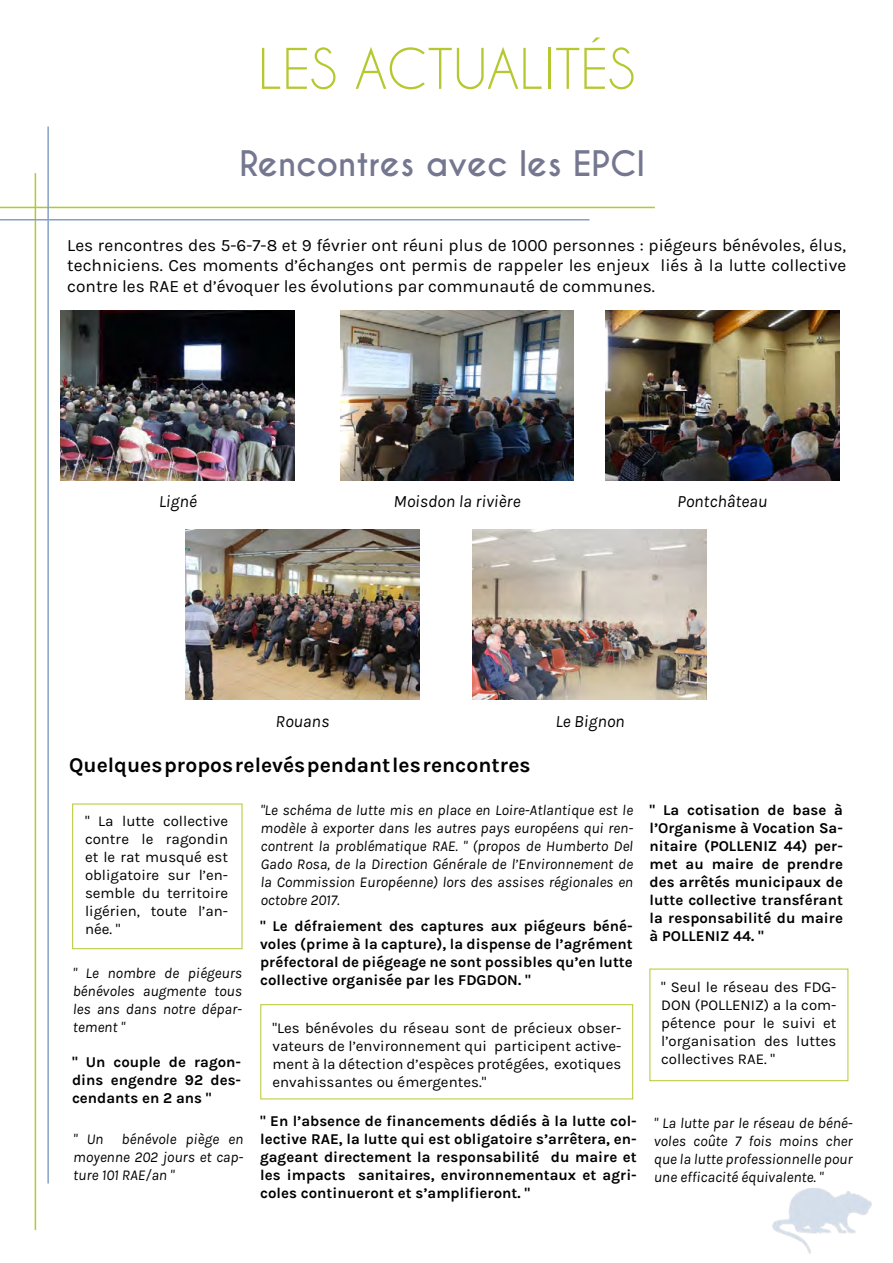
<style>
.page{position:relative;width:893px;height:1263px;background:#fff}
.page>*{position:absolute;margin:0;border:0;box-sizing:border-box;transform-origin:0 0}
.t1{font:52.5px "Caviar Dreams";color:#b6c82f}
.t2{font:700 33px "Caviar Dreams";color:#74778f}
.t3{font:700 21px "Karla";color:#000}
.t4{font:17.25px/20.7px "Karla";color:#000;text-align:justify}
.t5{font:italic 17.25px "Karla";color:#000}
.t6{font:700 15px/18px "Karla";color:#000;text-align:justify}
.t7{font:italic 15px/18px "Karla";color:#000;text-align:justify}
.t8{font:15px/18px "Karla";color:#000;text-align:justify}
</style>
<div class="page">
<div style="left:260px;top:1004px;width:373px;height:95px;border:1px solid #b6c82f"></div>
<div style="left:72px;top:804px;width:170px;height:145px;border:1px solid #b6c82f"></div>
<hr style="left:0;top:207px;width:655px;height:1px;background:#b6c82f">
<hr style="left:47px;top:126px;width:2px;height:1057px;background:#85a1c4">
<hr style="left:35px;top:173px;width:1px;height:1057px;background:#b6c82f">
<hr style="left:0;top:219px;width:589px;height:1px;background:#85a1c4">
<img style="left:772px;top:1188px;width:100px;height:66px">
<img style="left:60px;top:310px;width:234px;height:170px">
<img style="left:340px;top:310px;width:234px;height:170px">
<img style="left:605px;top:310px;width:234px;height:170px">
<img style="left:186px;top:529px;width:234px;height:170px">
<img style="left:473px;top:529px;width:233px;height:170px">
<div style="left:649px;top:969px;width:199px;height:112px;border:1px solid #b6c82f"></div>
<h1 class="t1" style="left:258px;top:37px;width:378px">LES ACTUALITÉS</h1>
<h2 class="t2" style="left:239px;top:144px;width:407px">Rencontres avec les EPCI</h2>
<p class="t4" style="left:67px;top:235px;width:780px">Les rencontres des 5-6-7-8 et 9 février ont réuni plus de 1000 personnes : piégeurs bénévoles, élus, techniciens. Ces moments d’échanges ont permis de rappeler les enjeux liés à la lutte collective contre les RAE et d’évoquer les évolutions par communauté de communes.</p>
<p class="t5" style="left:159px;top:491px;width:40px">Ligné</p>
<p class="t5" style="left:394px;top:491px;width:128px">Moisdon la rivière</p>
<p class="t5" style="left:677px;top:491px;width:92px">Pontchâteau</p>
<p class="t5" style="left:276px;top:712px;width:55px">Rouans</p>
<p class="t5" style="left:555px;top:712px;width:71px">Le Bignon</p>
<h3 class="t3" style="left:69px;top:753px;width:463px">Quelques propos relevés pendant les rencontres</h3>
<p class="t8" style="left:85px;top:812px;width:145px">" La lutte collective contre le ragondin et le rat musqué est obligatoire sur l’en&shy;semble du territoire ligérien, toute l’an&shy;née. "</p>
<p class="t7" style="left:73px;top:964px;width:171px">" Le nombre de piégeurs bénévoles augmente tous les ans dans notre dépar&shy;tement "</p>
<p class="t6" style="left:72px;top:1053px;width:171px">" Un couple de ragon&shy;dins engendre 92 des&shy;cendants en 2 ans "</p>
<p class="t7" style="left:73px;top:1130px;width:172px">" Un bénévole piège en moyenne 202 jours et cap&shy;ture 101 RAE/an "</p>
<p class="t7" style="left:260px;top:801px;width:374px">"Le schéma de lutte mis en place en Loire-Atlantique est le modèle à exporter dans les autres pays européens qui ren&shy;contrent la problématique RAE. " (propos de Humberto Del Gado Rosa, de la Direction Générale de l’Environnement de la Commission Européenne) lors des assises régionales en octobre 2017.</p>
<p class="t6" style="left:649px;top:801px;width:195px">" La cotisation de base à l’Organisme à Vocation Sa&shy;nitaire (POLLENIZ 44) per&shy;met au maire de prendre des arrêtés municipaux de lutte collective transférant la responsabilité du maire à POLLENIZ 44. "</p>
<p class="t8" style="left:661px;top:978px;width:177px">" Seul le réseau des FDG-DON (POLLENIZ) a la com&shy;pétence pour le suivi et l’organisation des luttes collectives RAE. "</p>
<p class="t6" style="left:260px;top:917px;width:374px">" Le défraiement des captures aux piégeurs béné&shy;voles (prime à la capture), la dispense de l’agrément préfectoral de piégeage ne sont possibles qu’en lutte collective organisée par les FDGDON. "</p>
<p class="t8" style="left:272px;top:1019px;width:350px">"Les bénévoles du réseau sont de précieux obser&shy;vateurs de l’environnement qui participent active&shy;ment à la détection d’espèces protégées, exotiques envahissantes ou émergentes."</p>
<p class="t6" style="left:260px;top:1112px;width:378px">" En l’absence de financements dédiés à la lutte col&shy;lective RAE, la lutte qui est obligatoire s’arrêtera, en&shy;gageant directement la responsabilité du maire et les impacts sanitaires, environnementaux et agri&shy;coles continueront et s’amplifieront. "</p>
<p class="t7" style="left:654px;top:1114px;width:200px">" La lutte par le réseau de béné&shy;voles coûte 7 fois moins cher que la lutte professionnelle pour une efficacité équivalente. "</p>
</div>
